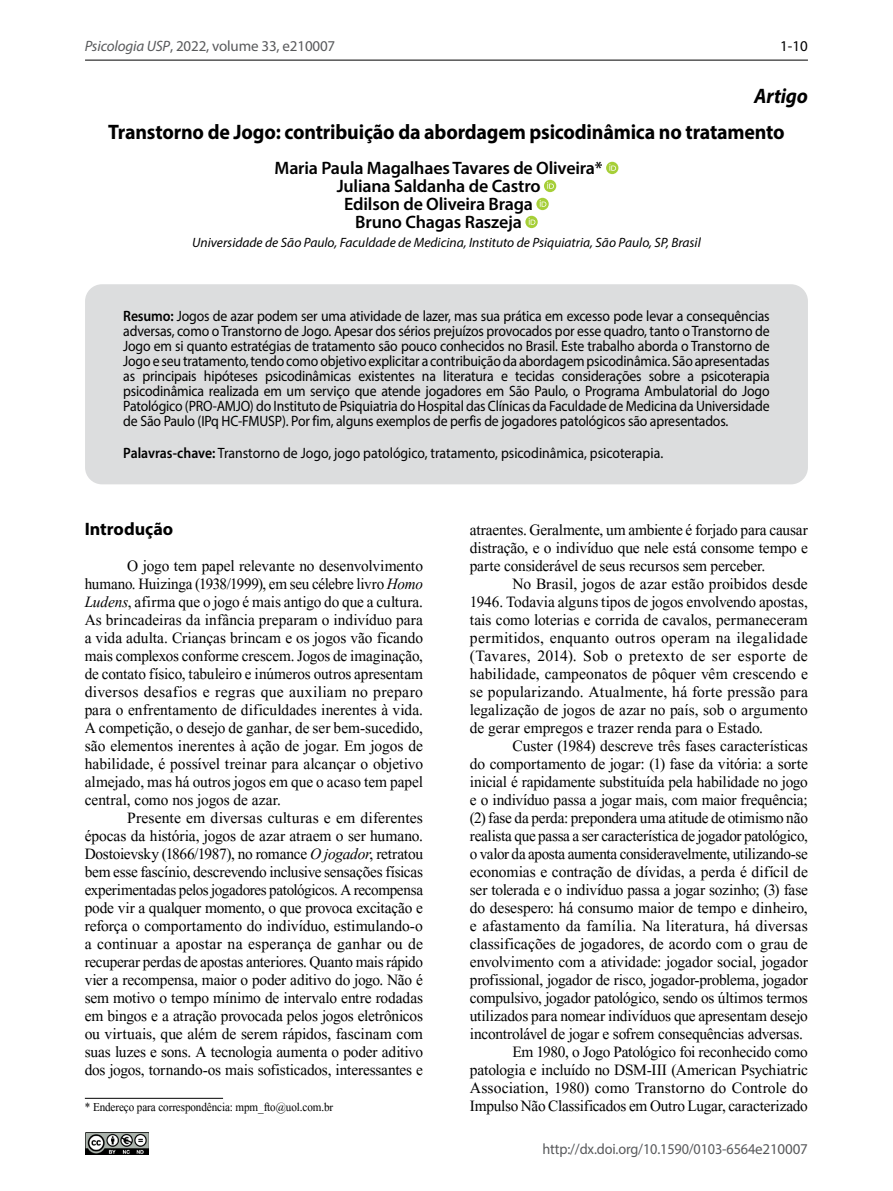
<style>
.page{position:relative;width:893px;height:1191px;background:#fff}
.page>*{position:absolute;margin:0;border:0;box-sizing:border-box;transform-origin:0 0}
.t1{font:700 21px "Myriad Pro";letter-spacing:-.01em;color:#000;scale:.95 1}
.t2{font:italic 700 21px "Myriad Pro";letter-spacing:-.01em;color:#000;scale:.95 1}
.t3{font:19.5px/18px "Aparajita";letter-spacing:-.01em;color:#000;text-align:justify}
.t4{font:600 18px/18px "Myriad Pro";letter-spacing:-.01em;color:#000;text-align:center}
.t5{font:700 18px "Myriad Pro";color:#000}
.t6{font:15px/15px "Myriad Pro";letter-spacing:-.005em;color:#000;text-align:justify;scale:.92 1}
.t7{font:15px "Aparajita";letter-spacing:-.005em;color:#000;scale:.92 1}
.t8{font:15px "Myriad Pro";letter-spacing:-.01em;color:#58595b;scale:.95 1}
.t9{font:15px "Myriad Pro";letter-spacing:-.01em;color:#58595b}
.t10{font:15px "Myriad Pro";letter-spacing:-.005em;color:#000}
.t11{font:italic 13.5px "Myriad Pro";color:#000}
.s1{font-style:italic}
.s2{font-weight:600}
</style>
<div class="page">
<hr style="left:85px;top:60px;width:723px;height:1px;background:#000">
<img style="left:85px;top:1132px;width:63px;height:23px">
<div style="left:85px;top:284px;width:723px;height:200px;background:#dcddde;border-radius:17px"></div>
<hr style="left:85px;top:1098px;width:138px;height:1px;background:#000">
<svg style="left:606px;top:162px;width:12px;height:12px"></svg>
<svg style="left:544px;top:180px;width:12px;height:12px"></svg>
<svg style="left:536px;top:198px;width:13px;height:12px"></svg>
<svg style="left:525px;top:216px;width:13px;height:12px"></svg>
<p class="t9" style="left:85px;top:37px;width:252px"><span class="s1">Psicologia USP</span>, 2022, volume 33, e210007</p>
<p class="t10" style="left:780px;top:37px;width:29px">1-10</p>
<p class="t2" style="left:754px;top:82px;width:58px">Artigo</p>
<p class="t1" style="left:108px;top:118px;width:714px">Transtorno de Jogo: contribuição da abordagem psicodinâmica no tratamento</p>
<p class="t4" style="left:275px;top:159px;width:330px">Maria Paula Magalhaes Tavares de Oliveira*<br>Juliana Saldanha de Castro<br>Edilson de Oliveira Braga<br>Bruno Chagas Raszeja</p>
<p class="t11" style="left:192px;top:234px;width:510px">Universidade de São Paulo, Faculdade de Medicina, Instituto de Psiquiatria, São Paulo, SP, Brasil</p>
<p class="t6" style="left:123px;top:308px;width:704px"><span class="s2">Resumo:</span> Jogos de azar podem ser uma atividade de lazer, mas sua prática em excesso pode levar a consequências adversas, como o Transtorno de Jogo. Apesar dos sérios prejuízos provocados por esse quadro, tanto o Transtorno de Jogo em si quanto estratégias de tratamento são pouco conhecidos no Brasil. Este trabalho aborda o Transtorno de Jogo e seu tratamento, tendo como objetivo explicitar a contribuição da abordagem psicodinâmica. São apresentadas as principais hipóteses psicodinâmicas existentes na literatura e tecidas considerações sobre a psicoterapia psicodinâmica realizada em um serviço que atende jogadores em São Paulo, o Programa Ambulatorial do Jogo Patológico (PRO-AMJO) do Instituto de Psiquiatria do Hospital das Clínicas da Faculdade de Medicina da Universidade de São Paulo (IPq HC-FMUSP). Por fim, alguns exemplos de perfis de jogadores patológicos são apresentados.</p>
<p class="t6" style="left:123px;top:445px;width:588px"><span class="s2">Palavras-chave:</span> Transtorno de Jogo, jogo patológico, tratamento, psicodinâmica, psicoterapia.</p>
<p class="t5" style="left:85px;top:517px;width:90px">Introdução</p>
<p class="t3" style="left:85px;top:558px;width:340px;text-indent:43px">O jogo tem papel relevante no desenvolvimento humano. Huizinga (1938/1999), em seu célebre livro <span class="s1">Homo Ludens</span>, afirma que o jogo é mais antigo do que a cultura.<br>As brincadeiras da infância preparam o indivíduo para a vida adulta. Crianças brincam e os jogos vão ficando mais complexos conforme crescem. Jogos de imaginação, de contato físico, tabuleiro e inúmeros outros apresentam diversos desafios e regras que auxiliam no preparo para o enfrentamento de dificuldades inerentes à vida.<br>A competição, o desejo de ganhar, de ser bem-sucedido, são elementos inerentes à ação de jogar. Em jogos de habilidade, é possível treinar para alcançar o objetivo almejado, mas há outros jogos em que o acaso tem papel central, como nos jogos de azar.</p>
<p class="t3" style="left:85px;top:810px;width:340px;text-indent:43px">Presente em diversas culturas e em diferentes épocas da história, jogos de azar atraem o ser humano.<br>Dostoievsky (1866/1987), no romance <span class="s1">O jogador</span>, retratou bem esse fascínio, descrevendo inclusive sensações físicas experimentadas pelos jogadores patológicos. Arecompensa pode vir a qualquer momento, o que provoca excitação e reforça o comportamento do indivíduo, estimulando-o a continuar a apostar na esperança de ganhar ou de recuperar perdas de apostas anteriores. Quanto mais rápido vier a recompensa, maior o poder aditivo do jogo. Não é sem motivo o tempo mínimo de intervalo entre rodadas em bingos e a atração provocada pelos jogos eletrônicos ou virtuais, que além de serem rápidos, fascinam com suas luzes e sons. A tecnologia aumenta o poder aditivo dos jogos, tornando-os mais sofisticados, interessantes e</p>
<p class="t7" style="left:85px;top:1098px;width:271px">* Endereço para correspondência: mpm_fto@uol.com.br</p>
<p class="t3" style="left:470px;top:522px;width:340px">atraentes. Geralmente, um ambiente é forjado para causar distração, e o indivíduo que nele está consome tempo e parte considerável de seus recursos sem perceber.</p>
<p class="t3" style="left:470px;top:576px;width:340px;text-indent:43px">No Brasil, jogos de azar estão proibidos desde 1946. Todavia alguns tipos de jogos envolvendo apostas, tais como loterias e corrida de cavalos, permaneceram permitidos, enquanto outros operam na ilegalidade (Tavares, 2014). Sob o pretexto de ser esporte de habilidade, campeonatos de pôquer vêm crescendo e se popularizando. Atualmente, há forte pressão para legalização de jogos de azar no país, sob o argumento de gerar empregos e trazer renda para o Estado.</p>
<p class="t3" style="left:470px;top:738px;width:340px;text-align:right">Custer (1984) descreve três fases características<br>do comportamento de jogar: (1) fase da vitória: a sorte inicial é rapidamente substituída pela habilidade no jogo e o indivíduo passa a jogar mais, com maior frequência; (2)fase da perda: prepondera uma atitude de otimismo não realista que passa a ser característica de jogador patológico, o valor da aposta aumenta consideravelmente, utilizando-se economias e contração de dívidas, a perda é difícil de ser tolerada e o indivíduo passa a jogar sozinho; (3) fase do desespero: há consumo maior de tempo e dinheiro, e afastamento da família. Na literatura, há diversas classificações de jogadores, de acordo com o grau de envolvimento com a atividade: jogador social, jogador profissional, jogador de risco, jogador-problema, jogador compulsivo, jogador patológico, sendo os últimos termos utilizados para nomear indivíduos que apresentam desejo incontrolável de jogar e sofrem consequências adversas.<br>Em 1980, o Jogo Patológico foi reconhecido como patologia e incluído no DSM-III (American Psychiatric Association, 1980) como Transtorno do Controle do Impulso Não Classificados em Outro Lugar, caracterizado</p>
<p class="t8" style="left:542px;top:1139px;width:281px">http://dx.doi.org/10.1590/0103-6564e210007</p>
</div>
